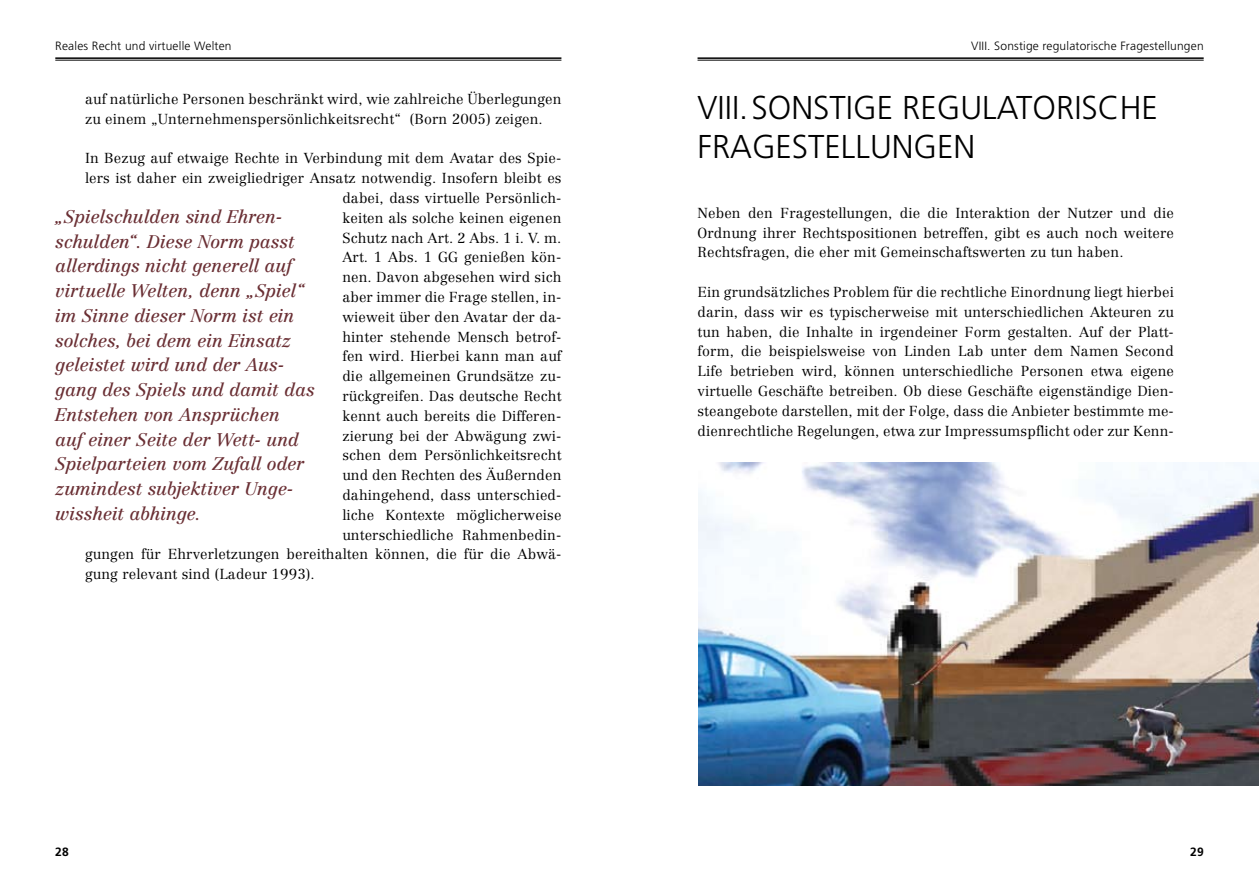
<style>
.page{position:relative;width:1259px;height:893px;background:#fff}
.page>*{position:absolute;margin:0;border:0;box-sizing:border-box;transform-origin:0 0}
.t1{font:300 33px "Frutiger";color:#000}
.t2{font:italic 18px/24.8px "Centennial";letter-spacing:-.01em;color:#6a2f34}
.t3{font:300 14.25px/19.8px "Centennial";letter-spacing:.01em;color:#000;text-align:justify}
.t4{font:300 12px "Frutiger";letter-spacing:.015em;color:#000}
.t5{font:700 12px "Frutiger";color:#000}
</style>
<div class="page">
<hr style="left:55px;top:57px;width:506px;height:2px;background:#000">
<hr style="left:55px;top:60px;width:506px;height:1px;background:#000">
<hr style="left:697px;top:57px;width:506px;height:2px;background:#000">
<hr style="left:697px;top:60px;width:506px;height:1px;background:#000">
<img style="left:698px;top:463px;width:561px;height:323px">
<p class="t4" style="left:55px;top:39px;width:178px">Reales Recht und virtuelle Welten</p>
<p class="t3" style="left:85px;top:89px;width:478px">auf natürliche Personen beschränkt wird, wie zahlreiche Überlegungen zu einem „Unternehmenspersönlichkeitsrecht“ (Born 2005) zeigen.</p>
<p class="t3" style="left:85px;top:148px;width:478px">In Bezug auf etwaige Rechte in Verbindung mit dem Avatar des Spie-</p>
<p class="t3" style="left:85px;top:168px;width:478px">lers ist daher ein zweigliedriger Ansatz notwendig. Insofern bleibt es</p>
<p class="t3" style="left:342px;top:188px;width:220px">dabei, dass virtuelle Persönlich-</p>
<p class="t3" style="left:342px;top:208px;width:220px">keiten als solche keinen eigenen</p>
<p class="t3" style="left:342px;top:228px;width:221px">Schutz nach Art. 2 Abs. 1 i. V. m.</p>
<p class="t3" style="left:342px;top:247px;width:220px">Art. 1 Abs. 1 GG genießen kön-</p>
<p class="t3" style="left:342px;top:267px;width:220px">nen. Davon abgesehen wird sich</p>
<p class="t3" style="left:342px;top:287px;width:220px">aber immer die Frage stellen, in-</p>
<p class="t3" style="left:342px;top:307px;width:220px">wieweit über den Avatar der da-</p>
<p class="t3" style="left:342px;top:327px;width:220px">hinter stehende Mensch betrof-</p>
<p class="t3" style="left:342px;top:346px;width:220px">fen wird. Hierbei kann man auf</p>
<p class="t3" style="left:342px;top:366px;width:220px">die allgemeinen Grundsätze zu-</p>
<p class="t3" style="left:342px;top:386px;width:220px">rückgreifen. Das deutsche Recht</p>
<p class="t3" style="left:342px;top:406px;width:220px">kennt auch bereits die Differen-</p>
<p class="t3" style="left:342px;top:426px;width:220px">zierung bei der Abwägung zwi-</p>
<p class="t3" style="left:342px;top:445px;width:220px">schen dem Persönlichkeitsrecht</p>
<p class="t3" style="left:342px;top:465px;width:220px">und den Rechten des Äußernden</p>
<p class="t3" style="left:342px;top:485px;width:220px">dahingehend, dass unterschied-</p>
<p class="t3" style="left:342px;top:505px;width:220px">liche Kontexte möglicherweise</p>
<p class="t3" style="left:342px;top:525px;width:220px">unterschiedliche Rahmenbedin-</p>
<p class="t3" style="left:85px;top:544px;width:478px">gungen für Ehrverletzungen bereithalten können, die für die Abwä-</p>
<p class="t3" style="left:85px;top:564px;width:231px">gung relevant sind (Ladeur 1993).</p>
<p class="t2" style="left:55px;top:204px;width:261px">„Spielschulden sind Ehren&shy;schulden“. Diese Norm passt allerdings nicht generell auf virtuelle Welten, denn „Spiel“ im Sinne dieser Norm ist ein solches, bei dem ein Einsatz geleistet wird und der Aus&shy;gang des Spiels und damit das<br>Entstehen von Ansprüchen<br>auf einer Seite der Wett- und<br>Spielparteien vom Zufall oder zumindest subjektiver Unge&shy;wissheit abhinge.</p>
<p class="t5" style="left:55px;top:845px;width:14px">28</p>
<p class="t4" style="left:971px;top:39px;width:234px">VIII. Sonstige regulatorische Fragestellungen</p>
<h1 class="t1" style="left:697px;top:89px;width:89px">VIII.Sonstige</h1>
<h1 class="t1" style="left:902px;top:89px;width:19px">regulatorische</h1>
<h1 class="t1" style="left:697px;top:128px;width:34px">Fragestellungen</h1>
<p class="t3" style="left:697px;top:203px;width:478px">Neben den Fragestellungen, die die Interaktion der Nutzer und die Ordnung ihrer Rechtspositionen betreffen, gibt es auch noch weitere Rechtsfragen, die eher mit Gemeinschaftswerten zu tun haben.</p>
<p class="t3" style="left:697px;top:282px;width:478px">Ein grundsätzliches Problem für die rechtliche Einordnung liegt hierbei darin, dass wir es typischerweise mit unterschiedlichen Akteuren zu tun haben, die Inhalte in irgendeiner Form gestalten. Auf der Platt&shy;form, die beispielsweise von Linden Lab unter dem Namen Second Life betrieben wird, können unterschiedliche Personen etwa eigene virtuelle Geschäfte betreiben. Ob diese Geschäfte eigenständige Dien&shy;steangebote darstellen, mit der Folge, dass die Anbieter bestimmte me&shy;dienrechtliche Regelungen, etwa zur Impressumspflicht oder zur Kenn-</p>
<p class="t5" style="left:1190px;top:845px;width:14px">29</p>
</div>
